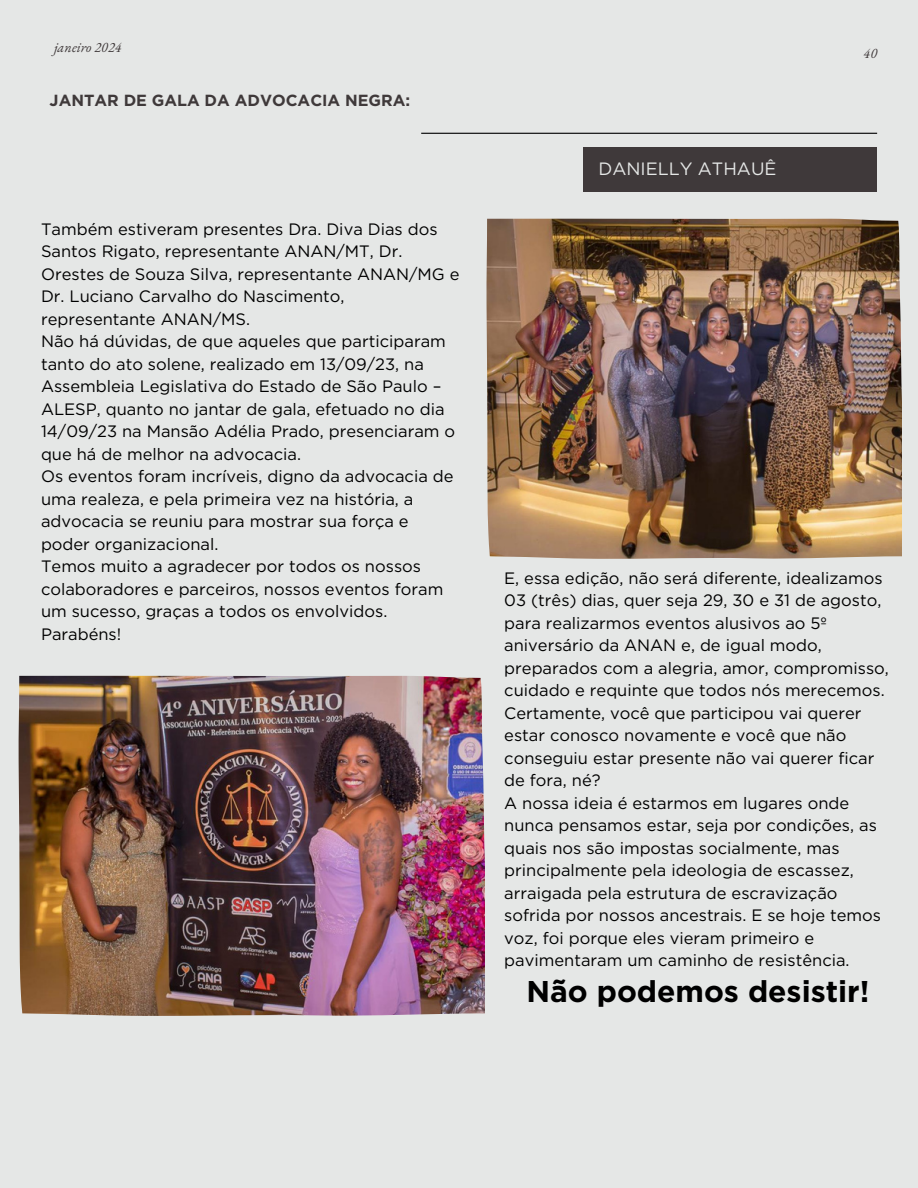
<style>
.page{position:relative;width:918px;height:1188px;background:#e5e7e6}
.page>*{position:absolute;margin:0;border:0;box-sizing:border-box;transform-origin:0 0}
.t1{font:700 30px "Gotham";color:#000}
.t2{font:17.85px "Gotham";color:#e5e7e6}
.t3{font:16.5px/22.5px "Gotham";color:#000}
.t4{font:700 16.05px "Gotham";color:#3f393a}
.t5{font:italic 14.1px "EB Garamond";color:#3f393a}
</style>
<div class="page">
<hr style="left:421px;top:133px;width:456px;height:1px;background:#000">
<div style="left:583px;top:148px;width:294px;height:44px;background:#3f393a"></div>
<img style="left:486px;top:219px;width:415px;height:340px">
<img style="left:18px;top:676px;width:467px;height:340px">
<p class="t5" style="left:54px;top:38px;width:69px">janeiro 2024</p>
<p class="t5" style="left:864px;top:44px;width:15px">40</p>
<p class="t4" style="left:50px;top:91px;width:362px">JANTAR DE GALA DA ADVOCACIA NEGRA:</p>
<p class="t3" style="left:41px;top:217px;width:420px">Também estiveram presentes Dra. Diva Dias dos Santos Rigato, representante ANAN/MT, Dr.<br>Orestes de Souza Silva, representante ANAN/MG e Dr. Luciano Carvalho do Nascimento, representante ANAN/MS.<br>Não há dúvidas, de que aqueles que participaram tanto do ato solene, realizado em 13/09/23, na Assembleia Legislativa do Estado de São Paulo – ALESP, quanto no jantar de gala, efetuado no dia 14/09/23 na Mansão Adélia Prado, presenciaram o que há de melhor na advocacia.<br>Os eventos foram incríveis, digno da advocacia de uma realeza, e pela primeira vez na história, a advocacia se reuniu para mostrar sua força e poder organizacional.<br>Temos muito a agradecer por todos os nossos colaboradores e parceiros, nossos eventos foram um sucesso, graças a todos os envolvidos.<br>Parabéns!</p>
<p class="t2" style="left:598px;top:158px;width:180px">DANIELLY ATHAUÊ</p>
<p class="t3" style="left:504px;top:566px;width:386px">E, essa edição, não será diferente, idealizamos 03 (três) dias, quer seja 29, 30 e 31 de agosto, para realizarmos eventos alusivos ao 5º aniversário da ANAN e, de igual modo, preparados com a alegria, amor, compromisso, cuidado e requinte que todos nós merecemos.<br>Certamente, você que participou vai querer estar conosco novamente e você que não conseguiu estar presente não vai querer ficar de fora, né?<br>A nossa ideia é estarmos em lugares onde nunca pensamos estar, seja por condições, as quais nos são impostas socialmente, mas principalmente pela ideologia de escassez, arraigada pela estrutura de escravização sofrida por nossos ancestrais. E se hoje temos voz, foi porque eles vieram primeiro e pavimentaram um caminho de resistência.</p>
<h1 class="t1" style="left:526px;top:973px;width:345px">Não podemos desistir!</h1>
</div>
